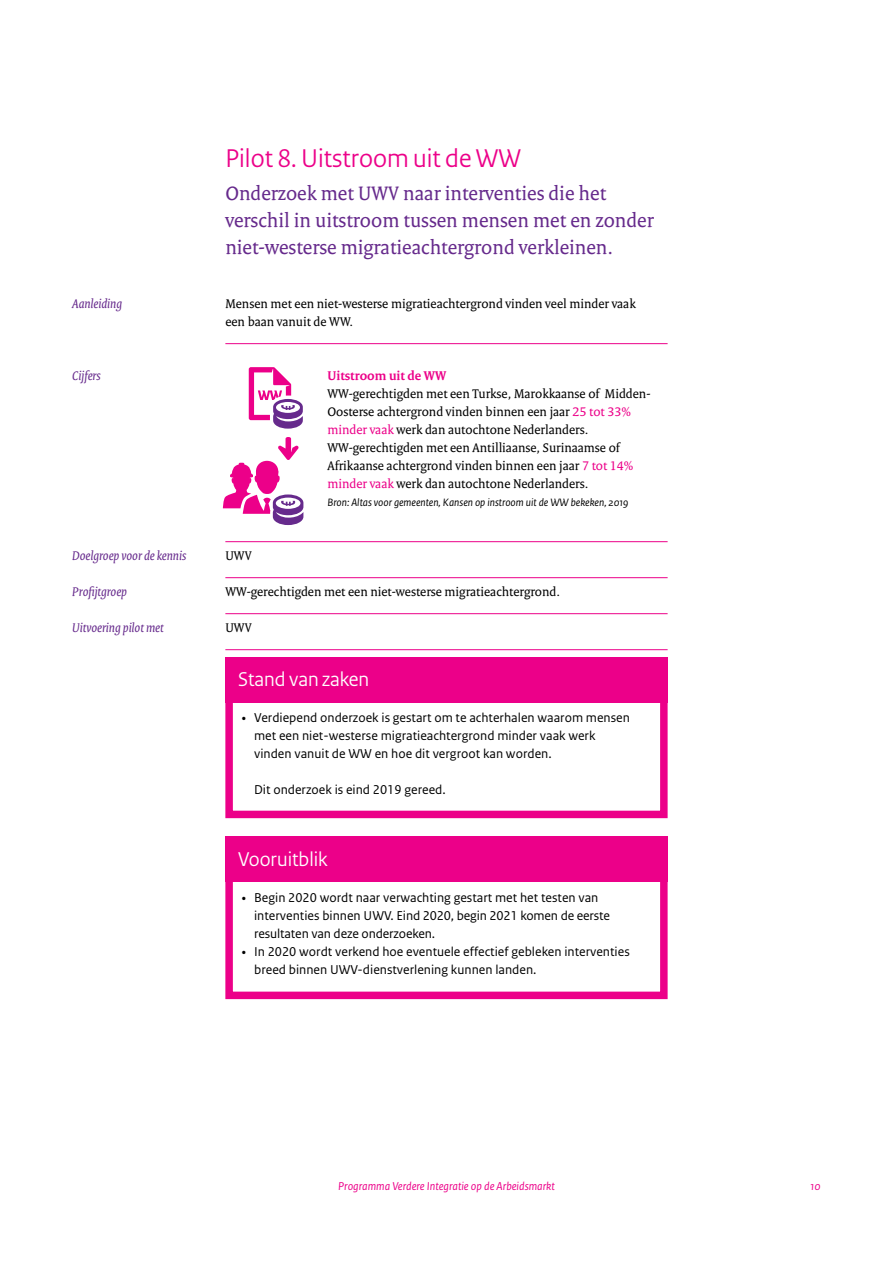
<style>
.page{position:relative;width:893px;height:1263px;background:#fff}
.page>*{position:absolute;margin:0;border:0;box-sizing:border-box;transform-origin:0 0}
.t1{font:27px "Rijksoverheid Sans Heading";color:#ec0089}
.t2{font:21px/27px "Rijksoverheid Serif";color:#662a8c}
.t3{font:21px "Rijksoverheid Sans Heading";color:#fff}
.t4{font:13.5px/18px "Rijksoverheid Sans Web Text Regular 2";color:#000}
.t5{font:13.5px/18px "Rijksoverheid Serif";color:#000}
.t6{font:italic 13.5px "Rijksoverheid Serif";color:#662a8c}
.t7{font:700 13.5px "Rijksoverheid Serif";color:#ec0089}
.t8{font:italic 12px "Rijksoverheid Sans Text";color:#ec0089}
.t9{font:italic 11.25px "Rijksoverheid Sans Text";color:#000}
.s1{color:#ec0089}
.s2{font-family:"Rijksoverheid Serif"}
</style>
<div class="page">
<hr style="left:225px;top:343px;width:443px;height:1px;background:#ec0089">
<hr style="left:225px;top:541px;width:443px;height:1px;background:#ec0089">
<hr style="left:225px;top:577px;width:443px;height:1px;background:#ec0089">
<hr style="left:225px;top:613px;width:443px;height:1px;background:#ec0089">
<hr style="left:225px;top:649px;width:443px;height:1px;background:#ec0089">
<div style="left:225px;top:659px;width:443px;height:159px;border:8px solid #ec0089"></div>
<div style="left:225px;top:657px;width:443px;height:46px;background:#ec0089"></div>
<div style="left:225px;top:838px;width:443px;height:161px;border:8px solid #ec0089"></div>
<div style="left:225px;top:836px;width:443px;height:46px;background:#ec0089"></div>
<svg style="left:249px;top:367px;width:54px;height:62px"></svg>
<svg style="left:223px;top:437px;width:81px;height:89px"></svg>
<p class="t6" style="left:72px;top:295px;width:51px">Aanleiding</p>
<p class="t6" style="left:72px;top:367px;width:30px">Cijfers</p>
<p class="t6" style="left:72px;top:547px;width:115px">Doelgroep voor de kennis</p>
<p class="t6" style="left:72px;top:583px;width:56px">Profijtgroep</p>
<p class="t6" style="left:72px;top:619px;width:93px">Uitvoering pilot met</p>
<h1 class="t1" style="left:225px;top:142px;width:297px">Pilot 8. Uitstroom uit de WW</h1>
<h2 class="t2" style="left:225px;top:179px;width:430px">Onderzoek met UWV naar interventies die het verschil in uitstroom tussen mensen met en zonder niet-westerse migratieachtergrond verkleinen.</h2>
<p class="t5" style="left:225px;top:294px;width:412px">Mensen met een niet-westerse migratieachtergrond vinden veel minder vaak een baan vanuit de WW.</p>
<p class="t7" style="left:327px;top:367px;width:121px">Uitstroom uit de WW</p>
<p class="t5" style="left:327px;top:384px;width:325px">WW-gerechtigden met een Turkse, Marokkaanse of Midden-Oosterse achtergrond vinden binnen een jaar <span class="s1">25 tot 33% minder vaak</span> werk dan autochtone Nederlanders.<br>WW-gerechtigden met een Antilliaanse, Surinaamse of Afrikaanse achtergrond vinden binnen een jaar <span class="s1">7 tot 14% minder vaak</span> werk dan autochtone Nederlanders.</p>
<p class="t9" style="left:327px;top:496px;width:303px">Bron: Altas voor gemeenten, Kansen op instroom uit de WW bekeken, 2019</p>
<p class="t5" style="left:225px;top:546px;width:28px">UWV</p>
<p class="t5" style="left:225px;top:582px;width:336px">WW-gerechtigden met een niet-westerse migratieachtergrond.</p>
<p class="t5" style="left:225px;top:618px;width:28px">UWV</p>
<h2 class="t3" style="left:238px;top:667px;width:133px">Stand van zaken</h2>
<p class="t4" style="left:254px;top:708px;width:377px;text-indent:-13px"><span class="s2">•</span> Verdiepend onderzoek is gestart om te achterhalen waarom mensen met een niet-westerse migratieachtergrond minder vaak werk vinden vanuit de WW en hoe dit vergroot kan worden.</p>
<p class="t4" style="left:254px;top:780px;width:193px">Dit onderzoek is eind 2019 gereed.</p>
<h2 class="t3" style="left:238px;top:847px;width:91px">Vooruitblik</h2>
<p class="t4" style="left:254px;top:888px;width:357px;text-indent:-13px"><span class="s2">•</span> Begin 2020 wordt naar verwachting gestart met het testen van interventies binnen UWV. Eind 2020, begin 2021 komen de eerste resultaten van deze onderzoeken.</p>
<p class="t4" style="left:254px;top:942px;width:377px;text-indent:-13px"><span class="s2">•</span> In 2020 wordt verkend hoe eventuele effectief gebleken interventies breed binnen UWV-dienstverlening kunnen landen.</p>
<p class="t8" style="left:338px;top:1179px;width:218px">Programma Verdere Integratie op de Arbeidsmarkt</p>
<p class="t8" style="left:810px;top:1179px;width:12px">10</p>
</div>
